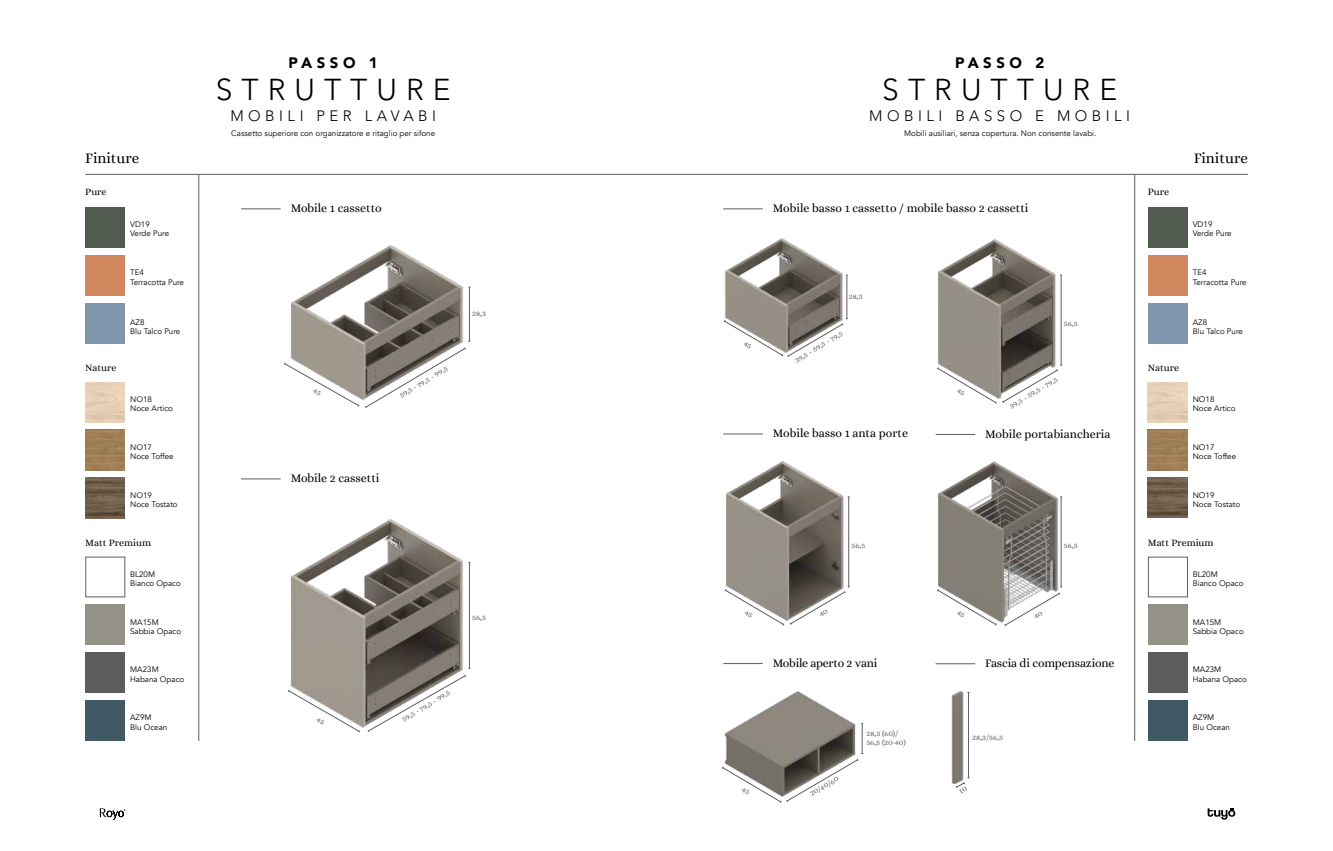
<style>
.page{position:relative;width:1333px;height:851px;background:#fff}
.page>*{position:absolute;margin:0;border:0;box-sizing:border-box;transform-origin:0 0}
.t1{font:300 30px "Avenir LT Std";letter-spacing:.3em;color:#000}
.t2{font:300 15px "Avenir LT Std";letter-spacing:.3em;color:#000}
.t3{font:15px "Alice";color:#000}
.t4{font:900 15px "Avenir LT Std";letter-spacing:.3em;color:#000}
.t5{font:12px "Alice";color:#000}
.t6{font:12px "Alice";letter-spacing:-.02em;color:#000}
.t7{font:10px "Alice";color:#000}
.t8{font:8.1px/9.7px "Alice";color:#5f5e5e}
.t9{font:8px/9.6px "Avenir";color:#000}
</style>
<div class="page">
<hr style="left:198px;top:174px;width:1px;height:566px;background:#5f5e5e">
<div style="left:85px;top:207px;width:40px;height:40px;background:#515b50"></div>
<div style="left:85px;top:255px;width:40px;height:40px;background:#d1875e"></div>
<div style="left:85px;top:303px;width:40px;height:40px;background:#7f96ac"></div>
<img style="left:85px;top:430px;width:40px;height:40px">
<img style="left:85px;top:478px;width:40px;height:40px">
<div style="left:85px;top:700px;width:40px;height:40px;background:#405965"></div>
<div style="left:85px;top:556px;width:40px;height:41px;border:1px solid #5f5e5e"></div>
<div style="left:85px;top:604px;width:40px;height:41px;background:#949287"></div>
<div style="left:85px;top:652px;width:40px;height:40px;background:#5b5d5b"></div>
<hr style="left:1134px;top:174px;width:1px;height:566px;background:#5f5e5e">
<hr style="left:241px;top:208px;width:40px;height:1px;background:#5f5e5e">
<hr style="left:723px;top:208px;width:39px;height:1px;background:#5f5e5e">
<hr style="left:723px;top:433px;width:39px;height:1px;background:#5f5e5e">
<hr style="left:723px;top:663px;width:39px;height:1px;background:#5f5e5e">
<hr style="left:935px;top:663px;width:40px;height:1px;background:#5f5e5e">
<hr style="left:935px;top:434px;width:40px;height:1px;background:#5f5e5e">
<hr style="left:241px;top:478px;width:40px;height:1px;background:#5f5e5e">
<hr style="left:85px;top:174px;width:1162px;height:1px;background:#5f5e5e">
<div style="left:1147px;top:207px;width:40px;height:40px;background:#515b50"></div>
<div style="left:1147px;top:255px;width:40px;height:40px;background:#d1875e"></div>
<div style="left:1147px;top:303px;width:40px;height:40px;background:#7f96ac"></div>
<img style="left:1147px;top:430px;width:40px;height:40px">
<img style="left:1147px;top:478px;width:40px;height:39px">
<div style="left:1147px;top:700px;width:40px;height:40px;background:#405965"></div>
<div style="left:1147px;top:604px;width:40px;height:41px;background:#949287"></div>
<div style="left:1147px;top:652px;width:40px;height:40px;background:#5b5d5b"></div>
<img style="left:290px;top:246px;width:181px;height:96px">
<hr style="left:469px;top:287px;width:1px;height:54px;background:#5f5e5e">
<img style="left:724px;top:238px;width:124px;height:82px">
<img style="left:938px;top:239px;width:125px;height:127px">
<img style="left:726px;top:461px;width:124px;height:127px">
<img style="left:724px;top:691px;width:140px;height:63px">
<img style="left:951px;top:691px;width:19px;height:92px">
<img style="left:938px;top:461px;width:125px;height:162px">
<hr style="left:846px;top:275px;width:1px;height:43px;background:#5f5e5e">
<hr style="left:1060px;top:275px;width:1px;height:90px;background:#5f5e5e">
<hr style="left:848px;top:497px;width:1px;height:90px;background:#5f5e5e">
<hr style="left:862px;top:723px;width:1px;height:30px;background:#5f5e5e">
<hr style="left:968px;top:692px;width:1px;height:85px;background:#5f5e5e">
<hr style="left:1060px;top:497px;width:1px;height:90px;background:#5f5e5e">
<img style="left:290px;top:519px;width:181px;height:214px">
<hr style="left:469px;top:562px;width:1px;height:106px;background:#5f5e5e">
<svg style="left:367px;top:668px;width:103px;height:64px"></svg>
<svg style="left:100px;top:808px;width:25px;height:11px"></svg>
<svg style="left:1207px;top:808px;width:28px;height:11px"></svg>
<svg style="left:284px;top:341px;width:186px;height:67px"></svg>
<svg style="left:1004px;top:586px;width:58px;height:40px"></svg>
<svg style="left:955px;top:777px;width:14px;height:11px"></svg>
<svg style="left:723px;top:318px;width:124px;height:39px"></svg>
<svg style="left:937px;top:365px;width:125px;height:39px"></svg>
<svg style="left:724px;top:586px;width:125px;height:40px"></svg>
<svg style="left:722px;top:753px;width:141px;height:50px"></svg>
<svg style="left:937px;top:588px;width:60px;height:38px"></svg>
<svg style="left:288px;top:689px;width:72px;height:43px"></svg>
<h2 class="t3" style="left:85px;top:150px;width:56px">Finiture</h2>
<p class="t7" style="left:85px;top:187px;width:23px">Pure</p>
<p class="t9" style="left:130px;top:219px;width:40px">VD19<br>Verde Pure</p>
<p class="t9" style="left:130px;top:267px;width:55px">TE4<br>Terracotta Pure</p>
<p class="t9" style="left:130px;top:317px;width:52px">AZ8<br>Blu Talco Pure</p>
<p class="t7" style="left:85px;top:362px;width:33px">Nature</p>
<p class="t9" style="left:130px;top:394px;width:44px">NO18<br>Noce Artico</p>
<p class="t9" style="left:130px;top:442px;width:45px">NO17<br>Noce Toffee</p>
<p class="t9" style="left:130px;top:490px;width:49px">NO19<br>Noce Tostato</p>
<p class="t7" style="left:85px;top:537px;width:67px">Matt Premium</p>
<p class="t9" style="left:130px;top:569px;width:52px">BL20M<br>Bianco Opaco</p>
<p class="t9" style="left:130px;top:617px;width:52px">MA15M<br>Sabbia Opaco</p>
<p class="t9" style="left:130px;top:664px;width:56px">MA23M<br>Habana Opaco</p>
<p class="t9" style="left:130px;top:713px;width:39px">AZ9M<br>Blu Ocean</p>
<h2 class="t4" style="left:288px;top:54px;width:91px">PASSO 1</h2>
<h1 class="t1" style="left:216px;top:72px;width:236px">STRUTTURE</h1>
<h2 class="t2" style="left:230px;top:107px;width:207px">MOBILI PER LAVABI</h2>
<h2 class="t4" style="left:955px;top:54px;width:91px">PASSO 2</h2>
<h1 class="t1" style="left:882px;top:72px;width:236px">STRUTTURE</h1>
<h2 class="t2" style="left:869px;top:107px;width:262px">MOBILI BASSO E MOBILI</h2>
<p class="t9" style="left:231px;top:128px;width:205px">Cassetto superiore con organizzatore e ritaglio per sifone</p>
<p class="t9" style="left:904px;top:128px;width:194px">Mobili ausiliari, senza copertura. Non consente lavabi.</p>
<h3 class="t5" style="left:291px;top:202px;width:93px">Mobile 1 cassetto</h3>
<h3 class="t5" style="left:772px;top:202px;width:257px">Mobile basso 1 cassetto / mobile basso 2 cassetti</h3>
<p class="t8" style="left:397px;top:392px;width:56px;rotate:-31deg">59,5 - 79,5 - 99,5</p>
<p class="t8" style="left:472px;top:308px;width:15px">28,3</p>
<h3 class="t5" style="left:291px;top:472px;width:90px">Mobile 2 cassetti</h3>
<p class="t8" style="left:472px;top:612px;width:15px">56,5</p>
<p class="t8" style="left:400px;top:715px;width:56px;rotate:-31deg">59,5 - 79,5 - 99,5</p>
<p class="t8" style="left:848px;top:292px;width:15px">28,3</p>
<p class="t8" style="left:793px;top:356px;width:56px;rotate:-31deg">39,5 - 59,5 - 79,5</p>
<h3 class="t5" style="left:772px;top:427px;width:137px">Mobile basso 1 anta porte</h3>
<p class="t8" style="left:851px;top:540px;width:15px">56,5</p>
<p class="t8" style="left:1063px;top:319px;width:15px">56,5</p>
<p class="t8" style="left:1007px;top:402px;width:56px;rotate:-31deg">39,5 - 59,5 - 79,5</p>
<h3 class="t5" style="left:985px;top:427px;width:127px">Mobile portabiancheria</h3>
<p class="t8" style="left:1063px;top:540px;width:15px">56,5</p>
<h3 class="t6" style="left:772px;top:656px;width:106px">Mobile aperto 2 vani</h3>
<h3 class="t5" style="left:985px;top:656px;width:131px">Fascia di compensazione</h3>
<p class="t8" style="left:808px;top:790px;width:34px;rotate:-31deg">20/40/60</p>
<p class="t8" style="left:866px;top:728px;width:41px">28,3 (60)/<br>56,5 (20·40)</p>
<p class="t8" style="left:972px;top:732px;width:32px">28,3/56,5</p>
<p class="t7" style="left:1147px;top:187px;width:23px">Pure</p>
<p class="t7" style="left:1147px;top:362px;width:33px">Nature</p>
<h2 class="t3" style="left:1193px;top:150px;width:56px">Finiture</h2>
<p class="t9" style="left:1192px;top:219px;width:40px">VD19<br>Verde Pure</p>
<p class="t9" style="left:1192px;top:267px;width:55px">TE4<br>Terracotta Pure</p>
<p class="t9" style="left:1192px;top:317px;width:52px">AZ8<br>Blu Talco Pure</p>
<p class="t9" style="left:1192px;top:394px;width:44px">NO18<br>Noce Artico</p>
<p class="t9" style="left:1192px;top:442px;width:45px">NO17<br>Noce Toffee</p>
<p class="t9" style="left:1192px;top:490px;width:49px">NO19<br>Noce Tostato</p>
<p class="t7" style="left:1147px;top:537px;width:67px">Matt Premium</p>
<p class="t9" style="left:1192px;top:569px;width:52px">BL20M<br>Bianco Opaco</p>
<p class="t9" style="left:1192px;top:617px;width:52px">MA15M<br>Sabbia Opaco</p>
<p class="t9" style="left:1192px;top:664px;width:56px">MA23M<br>Habana Opaco</p>
<p class="t9" style="left:1192px;top:713px;width:39px">AZ9M<br>Blu Ocean</p>
</div>
